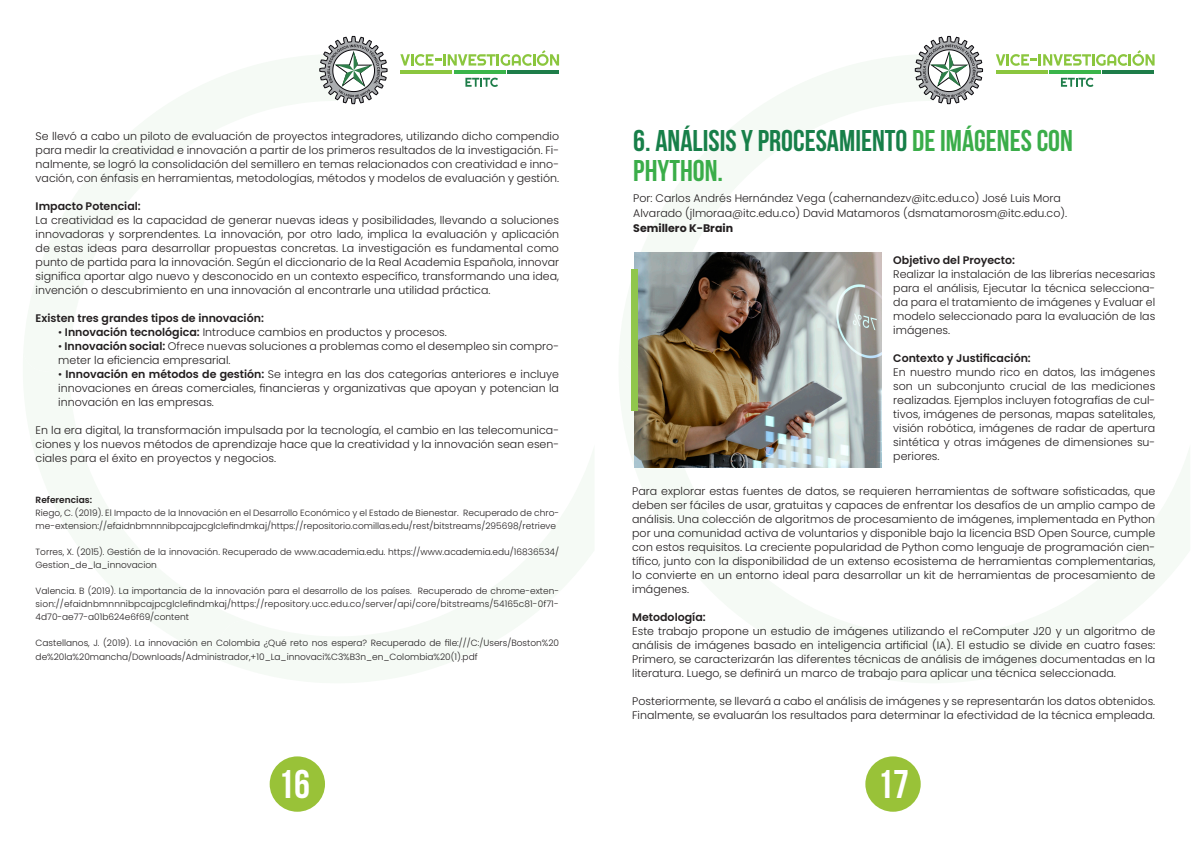
<style>
.page{position:relative;width:1191px;height:842px;background:#fff}
.page>*{position:absolute;margin:0;border:0;box-sizing:border-box;transform-origin:0 0}
.t1{font:700 40px "Bebas Neue";color:#fff}
.t2{font:700 30px/30px "Bebas Neue";color:#177f49}
.t3{font:300 11px/14px "Poppins";color:#231f20;text-align:justify}
.t4{font:600 11px "Poppins";color:#231f20}
.t5{font:700 11px "Poppins";color:#231f20}
.t6{font:300 9px/13px "Poppins";color:#231f20}
.t7{font:600 9px "Poppins";color:#231f20}
.s1{font-weight:600}
.s2{color:#3aad49}
</style>
<div class="page">
<div style="left:270px;top:756px;width:55px;height:56px;background:#99c238;border-radius:50%"></div>
<div style="left:865px;top:756px;width:55px;height:56px;background:#99c238;border-radius:50%"></div>
<svg style="left:319px;top:35px;width:69px;height:70px"></svg>
<svg style="left:400px;top:50px;width:159px;height:16px"></svg>
<hr style="left:507px;top:71px;width:52px;height:3px;background:#1e7d49">
<hr style="left:454px;top:71px;width:51px;height:3px;background:#3ab54a">
<hr style="left:400px;top:71px;width:52px;height:3px;background:#8bc63e">
<svg style="left:465px;top:78px;width:33px;height:9px"></svg>
<svg style="left:914px;top:35px;width:69px;height:70px"></svg>
<svg style="left:996px;top:50px;width:158px;height:16px"></svg>
<hr style="left:1102px;top:71px;width:52px;height:3px;background:#1e7d49">
<hr style="left:1049px;top:71px;width:51px;height:3px;background:#3ab54a">
<hr style="left:995px;top:71px;width:52px;height:3px;background:#8bc63e">
<svg style="left:1061px;top:78px;width:32px;height:9px"></svg>
<img style="left:634px;top:253px;width:248px;height:215px">
<div style="left:631px;top:269px;width:6px;height:142px;background:#90c64c"></div>
<p class="t3" style="left:36px;top:129px;width:525px">Se llevó a cabo un piloto de evaluación de proyectos integradores, utilizando dicho compendio para medir la creatividad e innovación a partir de los primeros resultados de la investigación. Fi&shy;nalmente, se logró la consolidación del semillero en temas relacionados con creatividad e inno&shy;vación, con énfasis en herramientas, metodologías, métodos y modelos de evaluación y gestión.</p>
<p class="t4" style="left:36px;top:200px;width:107px">Impacto Potencial:</p>
<p class="t3" style="left:36px;top:213px;width:525px">La creatividad es la capacidad de generar nuevas ideas y posibilidades, llevando a soluciones innovadoras y sorprendentes. La innovación, por otro lado, implica la evaluación y aplicación de estas ideas para desarrollar propuestas concretas. La investigación es fundamental como punto de partida para la innovación. Según el diccionario de la Real Academia Española, innovar significa aportar algo nuevo y desconocido en un contexto específico, transformando una idea, invención o descubrimiento en una innovación al encontrarle una utilidad práctica.</p>
<p class="t4" style="left:36px;top:312px;width:230px">Existen tres grandes tipos de innovación:</p>
<p class="t3" style="left:58px;top:325px;width:390px">• <span class="s1">Innovación tecnológica:</span> Introduce cambios en productos y procesos.</p>
<p class="t3" style="left:58px;top:339px;width:502px">• <span class="s1">Innovación social:</span> Ofrece nuevas soluciones a problemas como el desempleo sin compro&shy;meter la eficiencia empresarial.</p>
<p class="t3" style="left:58px;top:367px;width:502px">• <span class="s1">Innovación en métodos de gestión:</span> Se integra en las dos categorías anteriores e incluye innovaciones en áreas comerciales, financieras y organizativas que apoyan y potencian la innovación en las empresas.</p>
<p class="t3" style="left:36px;top:423px;width:525px">En la era digital, la transformación impulsada por la tecnología, el cambio en las telecomunica&shy;ciones y los nuevos métodos de aprendizaje hace que la creatividad y la innovación sean esen&shy;ciales para el éxito en proyectos y negocios.</p>
<p class="t7" style="left:36px;top:495px;width:58px">Referencias:</p>
<p class="t6" style="left:36px;top:507px;width:525px">Riego, C. (2019). El Impacto de la Innovación en el Desarrollo Económico y el Estado de Bienestar. Recuperado de chro&shy;me-extension://efaidnbmnnnibpcajpcglclefindmkaj/https://repositorio.comillas.edu/rest/bitstreams/295698/retrieve</p>
<p class="t6" style="left:36px;top:546px;width:525px">Torres, X. (2015). Gestión de la innovación. Recuperado de www.academia.edu. https://www.academia.edu/16836534/<br>Gestion_de_la_innovacion</p>
<p class="t6" style="left:36px;top:585px;width:525px;text-align:justify">Valencia. B (2019). La importancia de la innovación para el desarrollo de los países. Recuperado de chrome-exten&shy;sion://efaidnbmnnnibpcajpcglclefindmkaj/https://repository.ucc.edu.co/server/api/core/bitstreams/54165c81-0f71- 4d70-ae77-a01b624e6f69/content</p>
<p class="t6" style="left:36px;top:636px;width:525px;line-height:14px">Castellanos, J. (2019). La innovación en Colombia ¿Qué reto nos espera? Recuperado de file:///C:/Users/Boston%20 de%20la%20mancha/Downloads/Administrador,+10_La_innovaci%C3%B3n_en_Colombia%20(1).pdf</p>
<p class="t2" style="left:633px;top:125px;width:441px">6. ANÁLISIS Y PROCESAMIENTO <span class="s2">DE IMÁGENES CON<br>PHYTHON.</span></p>
<p class="t3" style="left:633px;top:191px;width:429px">Por: Carlos Andrés Hernández Vega (cahernandezv@itc.edu.co) José Luis Mora</p>
<p class="t3" style="left:633px;top:206px;width:435px">Alvarado (jlmoraa@itc.edu.co) David Matamoros (dsmatamorosm@itc.edu.co).</p>
<p class="t5" style="left:633px;top:222px;width:101px">Semillero K-Brain</p>
<p class="t4" style="left:893px;top:254px;width:123px">Objetivo del Proyecto:</p>
<p class="t3" style="left:893px;top:268px;width:263px">Realizar la instalación de las librerías necesarias para el análisis, Ejecutar la técnica selecciona&shy;da para el tratamiento de imágenes y Evaluar el modelo seleccionado para la evaluación de las imágenes.</p>
<p class="t4" style="left:893px;top:352px;width:139px">Contexto y Justificación:</p>
<p class="t3" style="left:893px;top:366px;width:263px">En nuestro mundo rico en datos, las imágenes son un subconjunto crucial de las mediciones realizadas. Ejemplos incluyen fotografías de cul&shy;tivos, imágenes de personas, mapas satelitales, visión robótica, imágenes de radar de apertura sintética y otras imágenes de dimensiones su&shy;periores.</p>
<p class="t3" style="left:632px;top:484px;width:524px">Para explorar estas fuentes de datos, se requieren herramientas de software sofisticadas, que deben ser fáciles de usar, gratuitas y capaces de enfrentar los desafíos de un amplio campo de análisis. Una colección de algoritmos de procesamiento de imágenes, implementada en Python por una comunidad activa de voluntarios y disponible bajo la licencia BSD Open Source, cumple con estos requisitos. La creciente popularidad de Python como lenguaje de programación cien&shy;tífico, junto con la disponibilidad de un extenso ecosistema de herramientas complementarias, lo convierte en un entorno ideal para desarrollar un kit de herramientas de procesamiento de imágenes.</p>
<p class="t4" style="left:632px;top:610px;width:75px">Metodología:</p>
<p class="t3" style="left:632px;top:624px;width:524px">Este trabajo propone un estudio de imágenes utilizando el reComputer J20 y un algoritmo de análisis de imágenes basado en inteligencia artificial (IA). El estudio se divide en cuatro fases:<br>Primero, se caracterizarán las diferentes técnicas de análisis de imágenes documentadas en la literatura. Luego, se definirá un marco de trabajo para aplicar una técnica seleccionada.</p>
<p class="t3" style="left:632px;top:694px;width:524px">Posteriormente, se llevará a cabo el análisis de imágenes y se representarán los datos obtenidos.<br>Finalmente, se evaluarán los resultados para determinar la efectividad de la técnica empleada.</p>
<p class="t1" style="left:278px;top:762px;width:33px">16</p>
<p class="t1" style="left:877px;top:762px;width:33px">17</p>
</div>
